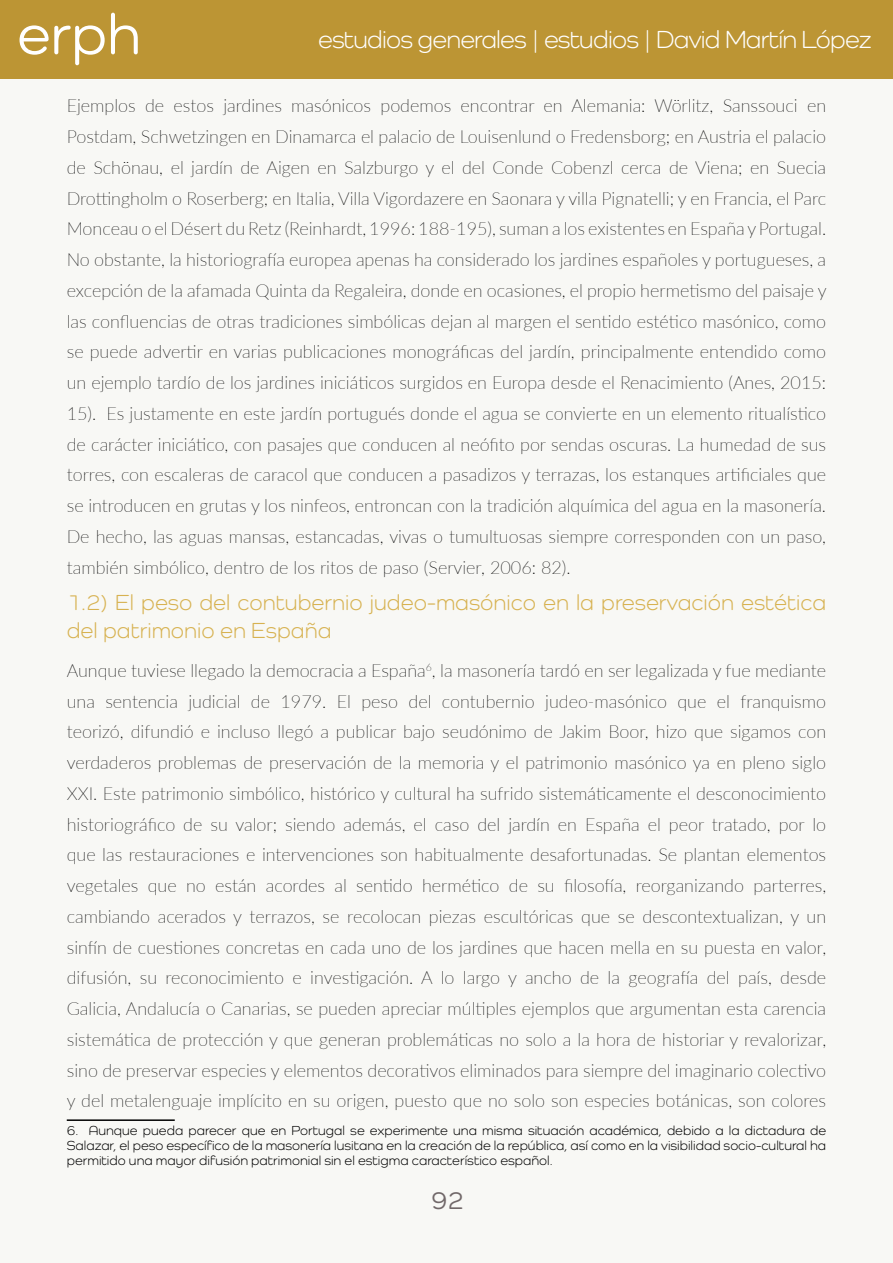
<style>
.page{position:relative;width:893px;height:1263px;background:#f8f8f5}
.page>*{position:absolute;margin:0;border:0;box-sizing:border-box;transform-origin:0 0}
.t1{font:500 58.5px "Como";color:#fff}
.t2{font:25.5px "Como";letter-spacing:-.03em;color:#fff}
.t3{font:500 25.5px "Como";color:#716869}
.t4{font:22.5px/27.8px "Como";color:#d7b251}
.t5{font:100 18px/30.8px "Lato";color:#000;text-align:justify}
.t6{font:13.5px/15px "Como";color:#000;text-align:justify}
</style>
<div class="page">
<div style="left:0;top:0;width:893px;height:79px;background:#bc9534"></div>
<hr style="left:67px;top:1119px;width:108px;height:2px;background:#000">
<h1 class="t1" style="left:17px;top:-1px;width:125px">erph</h1>
<h2 class="t2" style="left:318px;top:24px;width:555px">estudios generales | estudios | David Martín López</h2>
<p class="t5" style="left:67px;top:90px;width:761px">Ejemplos de estos jardines masónicos podemos encontrar en Alemania: Wörlitz, Sanssouci en Postdam, Schwetzingen en Dinamarca el palacio de Louisenlund o Fredensborg; en Austria el palacio de Schönau, el jardín de Aigen en Salzburgo y el del Conde Cobenzl cerca de Viena; en Suecia Drottingholm o Roserberg; en Italia, Villa Vigordazere en Saonara y villa Pignatelli; y en Francia, el Parc Monceau o el Désert du Retz (Reinhardt, 1996: 188-195), suman a los existentes en España y Portugal.<br>No obstante, la historiografía europea apenas ha considerado los jardines españoles y portugueses, a excepción de la afamada Quinta da Regaleira, donde en ocasiones, el propio hermetismo del paisaje y las confluencias de otras tradiciones simbólicas dejan al margen el sentido estético masónico, como se puede advertir en varias publicaciones monográficas del jardín, principalmente entendido como un ejemplo tardío de los jardines iniciáticos surgidos en Europa desde el Renacimiento (Anes, 2015:<br>15). Es justamente en este jardín portugués donde el agua se convierte en un elemento ritualístico de carácter iniciático, con pasajes que conducen al neófito por sendas oscuras. La humedad de sus torres, con escaleras de caracol que conducen a pasadizos y terrazas, los estanques artificiales que se introducen en grutas y los ninfeos, entroncan con la tradición alquímica del agua en la masonería.<br>De hecho, las aguas mansas, estancadas, vivas o tumultuosas siempre corresponden con un paso, también simbólico, dentro de los ritos de paso (Servier, 2006: 82).</p>
<p class="t4" style="left:67px;top:588px;width:761px">1.2) El peso del contubernio judeo-masónico en la preservación estética del patrimonio en España</p>
<p class="t5" style="left:67px;top:654px;width:761px">Aunque tuviese llegado la democracia a España<sup>6</sup>, la masonería tardó en ser legalizada y fue mediante una sentencia judicial de 1979. El peso del contubernio judeo-masónico que el franquismo teorizó, difundió e incluso llegó a publicar bajo seudónimo de Jakim Boor, hizo que sigamos con verdaderos problemas de preservación de la memoria y el patrimonio masónico ya en pleno siglo XXI. Este patrimonio simbólico, histórico y cultural ha sufrido sistemáticamente el desconocimiento historiográfico de su valor; siendo además, el caso del jardín en España el peor tratado, por lo que las restauraciones e intervenciones son habitualmente desafortunadas. Se plantan elementos vegetales que no están acordes al sentido hermético de su filosofía, reorganizando parterres, cambiando acerados y terrazos, se recolocan piezas escultóricas que se descontextualizan, y un sinfín de cuestiones concretas en cada uno de los jardines que hacen mella en su puesta en valor, difusión, su reconocimiento e investigación. A lo largo y ancho de la geografía del país, desde Galicia, Andalucía o Canarias, se pueden apreciar múltiples ejemplos que argumentan esta carencia sistemática de protección y que generan problemáticas no solo a la hora de historiar y revalorizar, sino de preservar especies y elementos decorativos eliminados para siempre del imaginario colectivo y del metalenguaje implícito en su origen, puesto que no solo son especies botánicas, son colores</p>
<p class="t6" style="left:67px;top:1123px;width:761px">6. Aunque pueda parecer que en Portugal se experimente una misma situación académica, debido a la dictadura de Salazar, el peso específico de la masonería lusitana en la creación de la república, así como en la visibilidad socio-cultural ha permitido una mayor difusión patrimonial sin el estigma característico español.</p>
<h2 class="t3" style="left:431px;top:1185px;width:34px">92</h2>
</div>
